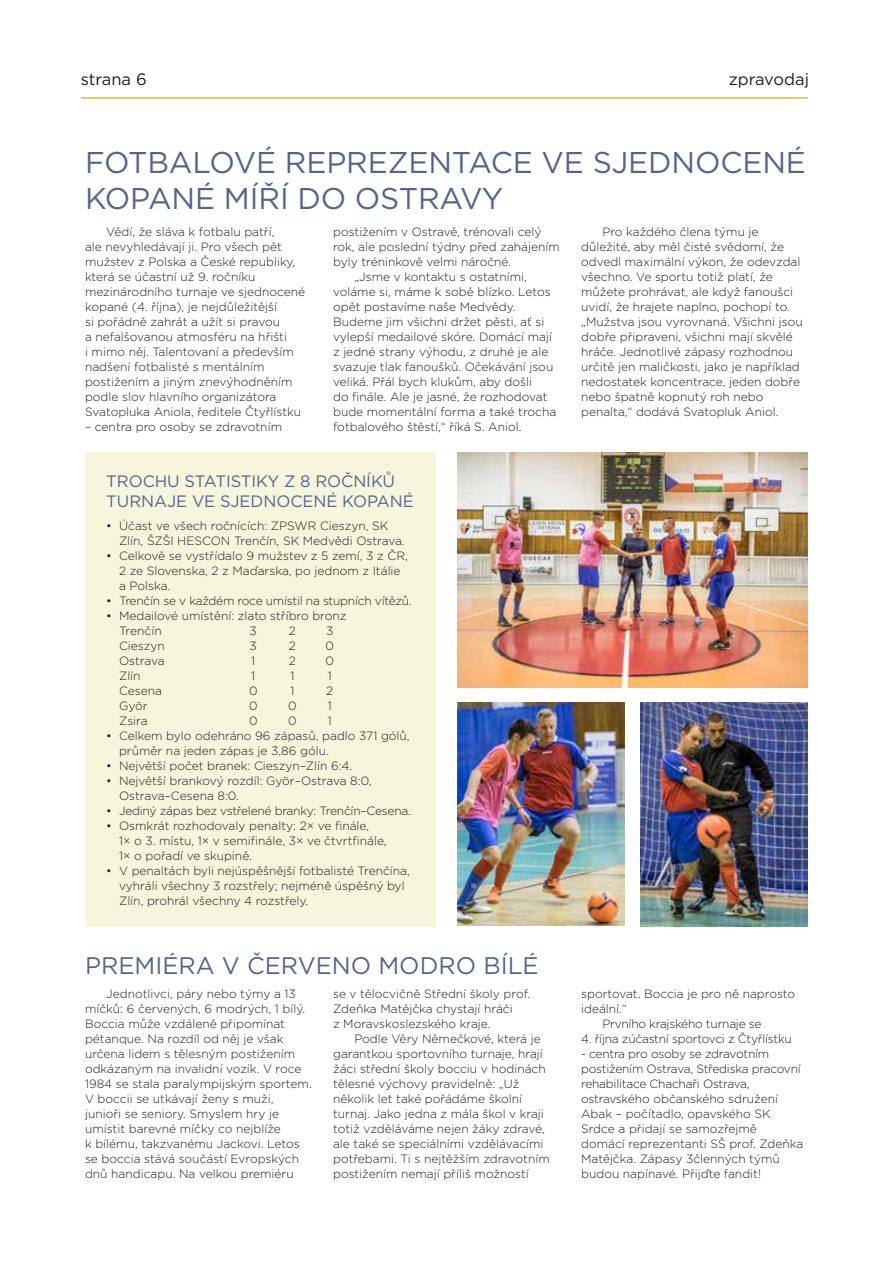
<style>
.page{position:relative;width:893px;height:1263px;background:#fff}
.page>*{position:absolute;margin:0;border:0;box-sizing:border-box;transform-origin:0 0}
.t1{font:30px "Gotham";letter-spacing:-.005em;color:#53658d}
.t2{font:24px "Gotham";color:#53658d}
.t3{font:16.5px "Gotham";letter-spacing:-.005em;color:#53658d}
.t4{font:16.5px "Gotham";color:#1d1d1b}
.t5{font:300 12px/15px "Gotham";color:#1d1d1b}
.t6{font:300 12px "Gotham";letter-spacing:-.02em;color:#1d1d1b}
.t7{font:300 12px "Gotham";letter-spacing:-.025em;color:#1d1d1b}
</style>
<div class="page">
<hr style="left:81px;top:97px;width:727px;height:2px;background:#c8d400">
<img style="left:457px;top:702px;width:168px;height:223px">
<img style="left:640px;top:702px;width:168px;height:224px">
<img style="left:457px;top:452px;width:351px;height:235px">
<div style="left:85px;top:452px;width:351px;height:474px;background:#f5f6dc"></div>
<h3 class="t4" style="left:81px;top:69px;width:67px">STRANA 6</h3>
<h3 class="t4" style="left:729px;top:69px;width:82px">ZPRAVODAJ</h3>
<h1 class="t1" style="left:85px;top:143px;width:21px">FOT</h1>
<h1 class="t1" style="left:147px;top:143px;width:283px">BALOVÉ REPREZENTACE</h1>
<h1 class="t1" style="left:542px;top:143px;width:110px">VE SJEDNOCEN</h1>
<h1 class="t1" style="left:786px;top:143px;width:22px">É</h1>
<h1 class="t1" style="left:85px;top:179px;width:317px">KO PAN É MÍŘÍ DO OSTRA</h1>
<h1 class="t1" style="left:460px;top:179px;width:45px">VY</h1>
<p class="t5" style="left:85px;top:224px;width:222px;text-indent:21px">Vědí, že sláva k fotbalu patří,<br>ale nevyhledávají ji. Pro všech pět mužstev z Polska a České republiky, která se účastní už 9. ročníku mezinárodního turnaje ve sjednocené kopané (4. října), je nejdůležitější<br>si pořádně zahrát a užít si pravou<br>a nefalšovanou atmosféru na hřišti<br>i mimo něj. Talentovaní a především nadšení fotbalisté s mentálním postižením a jiným znevýhodněním podle slov hlavního organizátora Svatopluka Aniola, ředitele Čtyřlístku</p>
<p class="t5" style="left:85px;top:419px;width:199px">– centra pro osoby se zdravotním</p>
<p class="t5" style="left:333px;top:224px;width:210px">postižením v Ostravě, trénovali celý</p>
<p class="t5" style="left:333px;top:239px;width:228px">rok, ale poslední týdny před zahájením</p>
<p class="t5" style="left:333px;top:254px;width:180px">byly tréninkově velmi náročné.</p>
<p class="t5" style="left:354px;top:269px;width:174px">„Jsme v kontaktu s ostatními,</p>
<p class="t5" style="left:333px;top:284px;width:219px">voláme si, máme k sobě blízko. Letos</p>
<p class="t5" style="left:333px;top:299px;width:184px">opět postavíme naše Medvědy.</p>
<p class="t5" style="left:333px;top:314px;width:213px">Budeme jim všichni držet pěsti, ať si</p>
<p class="t5" style="left:333px;top:329px;width:221px">vylepší medailové skóre. Domácí mají</p>
<p class="t5" style="left:333px;top:344px;width:217px">z jedné strany výhodu, z druhé je ale</p>
<p class="t5" style="left:333px;top:359px;width:222px">svazuje tlak fanoušků. Očekávání jsou</p>
<p class="t7" style="left:333px;top:374px;width:201px">veliká. Přál bych klukům, aby došli</p>
<p class="t5" style="left:333px;top:389px;width:216px">do finále. Ale je jasné, že rozhodovat</p>
<p class="t5" style="left:333px;top:404px;width:225px">bude momentální forma a také trocha</p>
<p class="t5" style="left:333px;top:419px;width:190px">fotbalového štěstí,“ říká S. Aniol.</p>
<h3 class="t3" style="left:106px;top:470px;width:24px">TROC</h3>
<h3 class="t3" style="left:155px;top:470px;width:40px">HU STATISTI</h3>
<h3 class="t3" style="left:256px;top:470px;width:140px">KY Z 8 ROČN ÍKŮ</h3>
<h3 class="t3" style="left:106px;top:490px;width:36px">TURNA</h3>
<h3 class="t3" style="left:167px;top:490px;width:86px">JE VE SJEDNOCEN</h3>
<h3 class="t3" style="left:326px;top:490px;width:89px">É KOPAN É</h3>
<p class="t5" style="left:119px;top:518px;width:262px;text-indent:-13px">• Účast ve všech ročnících: ZPSWR Cieszyn, SK<br>Zlín, ŠZŠI HESCON</p>
<p class="t5" style="left:234px;top:533px;width:172px">Trenčín, SK Medvědi Ostrava.</p>
<p class="t5" style="left:119px;top:548px;width:290px;text-indent:-13px">• Celkově se vystřídalo 9 mužstev z 5 zemí, 3 z ČR,<br>2 ze Slovenska, 2 z Maďarska, po jednom z Itálie a Polska.</p>
<p class="t6" style="left:106px;top:593px;width:307px">• Trenčín se v každém roce umístil na stupních vítězů.</p>
<p class="t5" style="left:119px;top:608px;width:229px;text-indent:-13px">• Medailové umístění: zlato stříbro bronz<br>Trenčín</p>
<p class="t5" style="left:250px;top:623px;width:9px">3</p>
<p class="t5" style="left:289px;top:623px;width:9px">2</p>
<p class="t5" style="left:326px;top:623px;width:9px">3</p>
<p class="t5" style="left:119px;top:638px;width:47px">Cieszyn</p>
<p class="t5" style="left:250px;top:638px;width:9px">3</p>
<p class="t5" style="left:289px;top:638px;width:9px">2</p>
<p class="t5" style="left:326px;top:638px;width:10px">0</p>
<p class="t5" style="left:119px;top:653px;width:47px">Ostrava</p>
<p class="t5" style="left:251px;top:653px;width:6px">1</p>
<p class="t5" style="left:289px;top:653px;width:9px">2</p>
<p class="t5" style="left:326px;top:653px;width:10px">0</p>
<p class="t5" style="left:119px;top:668px;width:23px">Zlín</p>
<p class="t5" style="left:251px;top:668px;width:6px">1</p>
<p class="t5" style="left:290px;top:668px;width:6px">1</p>
<p class="t5" style="left:328px;top:668px;width:6px">1</p>
<p class="t5" style="left:119px;top:683px;width:44px">Cesena</p>
<p class="t5" style="left:249px;top:683px;width:10px">0</p>
<p class="t5" style="left:290px;top:683px;width:6px">1</p>
<p class="t5" style="left:326px;top:683px;width:9px">2</p>
<p class="t5" style="left:119px;top:698px;width:30px">Györ</p>
<p class="t5" style="left:249px;top:698px;width:10px">0</p>
<p class="t5" style="left:288px;top:698px;width:10px">0</p>
<p class="t5" style="left:328px;top:698px;width:6px">1</p>
<p class="t5" style="left:119px;top:713px;width:30px">Zsira</p>
<p class="t5" style="left:249px;top:713px;width:10px">0</p>
<p class="t5" style="left:288px;top:713px;width:10px">0</p>
<p class="t5" style="left:328px;top:713px;width:6px">1</p>
<p class="t5" style="left:119px;top:728px;width:292px;text-indent:-13px">• Celkem bylo odehráno 96 zápasů, padlo 371 gólů, průměr na jeden zápas je 3,86 gólu.</p>
<p class="t5" style="left:106px;top:758px;width:247px">• Největší počet branek: Cieszyn–Zlín 6:4.</p>
<p class="t5" style="left:119px;top:773px;width:254px;text-indent:-13px">• N ejvětší brankový rozdíl: Györ–Ostrava 8:0,<br>Ostrava–Cesena 8:0.</p>
<p class="t6" style="left:106px;top:803px;width:306px">• Jediný zápas bez vstřelené branky: Trenčín–Cesena.</p>
<p class="t5" style="left:119px;top:818px;width:269px;text-indent:-13px">• Osmkrát rozhodovaly penalty: 2× ve finále,<br>1× o 3. místu, 1× v semifinále, 3× ve čtvrtfinále,<br>1× o pořadí ve skupině.</p>
<p class="t5" style="left:119px;top:863px;width:292px;text-indent:-13px">• V penaltách byli nejúspěšnější fotbalisté Trenčína, vyhráli všechny 3 rozstřely; nejméně úspěšný byl<br>Zlín, prohrál všechny 4 rozstřely.</p>
<h2 class="t2" style="left:85px;top:950px;width:413px">PREM IÉRA V ČERVENO MODRO BÍLÉ</h2>
<p class="t5" style="left:85px;top:986px;width:228px;text-indent:21px">Jednotlivci, páry nebo týmy a 13 míčků: 6 červených, 6 modrých, 1 bílý.<br>Boccia může vzdáleně připomínat pétanque. N a rozdíl od něj je však určena lidem s tělesným postižením odkázaným na invalidní vozík. V roce 1984 se stala paralympijským sportem.<br>V boccii se utkávají ženy s muži, junioři se seniory. Smyslem hry je umístit barevné míčky co nejblíže<br>k bílému, takzvanému Jackovi. Letos se boccia stává součástí Evropských dnů handicapu. Na velkou premiéru</p>
<p class="t5" style="left:333px;top:986px;width:199px">se v tělocvičně Střední školy prof.<br>Zdeňka Matějčka chystají hráči<br>z Moravskoslezského kraje.</p>
<p class="t5" style="left:333px;top:1031px;width:218px;text-indent:21px">Podle Věry N ěmečkové, která je garantkou sportovního turnaje, hrají žáci střední školy bocciu v hodinách tělesné výchovy pravidelně: „Už několik let také pořádáme školní turnaj. Jako jedna z mála škol v kraji totiž vzděláváme nejen žáky zdravé, ale také se speciálními vzdělávacími potřebami. Ti s nejtěžším zdravotním postižením nemají příliš možností</p>
<p class="t5" style="left:581px;top:224px;width:223px;text-indent:21px">Pro každého člena týmu je důležité, aby měl čisté svědomí, že odvedl maximální výkon, že odevzdal všechno. Ve sportu totiž platí, že můžete prohrávat, ale když fanoušci uvidí, že hrajete naplno, pochopí to. „Mužstva jsou vyrovnaná. Všichni jsou dobře připraveni, všichni mají skvělé hráče. Jednotlivé zápasy rozhodnou určitě jen maličkosti, jako je například nedostatek koncentrace, jeden dobře nebo špatně kopnutý roh nebo penalta,“ dodává Svatopluk Aniol.</p>
<p class="t5" style="left:581px;top:986px;width:216px">sportovat. Boccia je pro ně naprosto</p>
<p class="t5" style="left:581px;top:1001px;width:47px">ideální.“</p>
<p class="t5" style="left:602px;top:1016px;width:161px">Prvního krajského turnaje se</p>
<p class="t6" style="left:581px;top:1031px;width:212px">4. října zúčastní sportovci z Čtyřlístku</p>
<p class="t5" style="left:581px;top:1046px;width:224px">- centra pro osoby se zdravotním postižením Ostrava, Střediska pracovní rehabilitace Chachaři Ostrava, ostravského občanského sdružení Abak – počítadlo, opavského SK<br>Srdce a přidají se samozřejmě domácí reprezentanti SŠ prof. Zdeňka Matějčka. Zápasy 3členných týmů budou napínavé. Přijďte fandit!</p>
</div>
